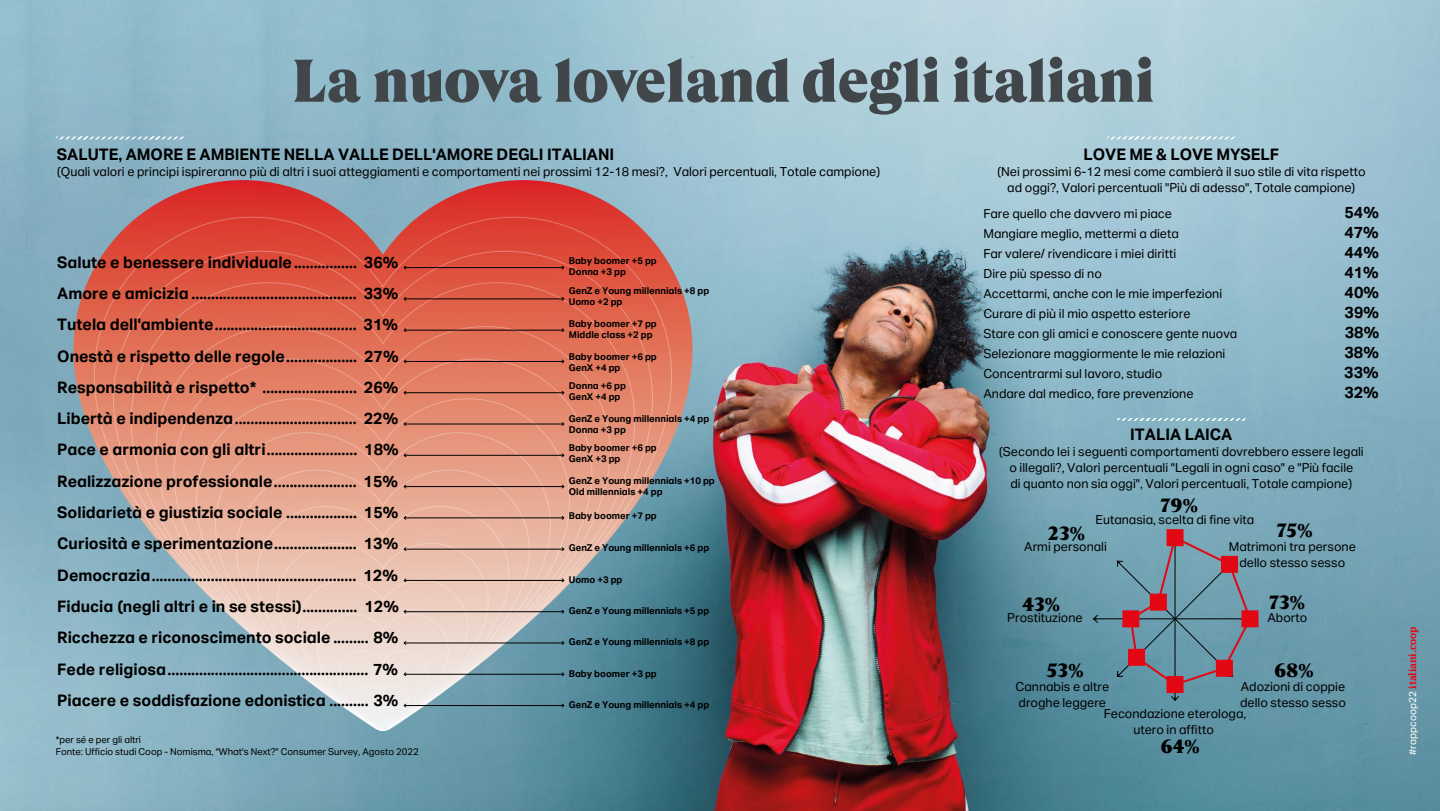
<style>
.page{position:relative;width:1440px;height:811px;background:#fff}
.page>*{position:absolute;margin:0;border:0;box-sizing:border-box;transform-origin:0 0}
.t1{font:60px "GT Super WT Betav 5 Super";color:#404649}
.t2{font:20px "GT Super WT Betav 5 Super";letter-spacing:-.01em;color:#000}
.t3{font:700 16px/31.3px "Actief Grotesque";color:#000;text-align:justify}
.t4{font:12.5px/16px "Actief Grotesque";color:#000;text-align:center}
.t5{font:700 10px "Droid Serif";letter-spacing:-.02em;color:#e30613}
.t6{font:700 9.5px/11px "Actief Grotesque";color:#000}
.t7{font:9.5px/11.5px "Actief Grotesque";color:#000}
.s1{font-family:"Actief Grotesque";font-weight:400;color:#fff}
</style>
<div class="page">
<img style="left:0;top:0;width:1440px;height:811px">
<svg style="left:73px;top:180px;width:619px;height:550px;background:#9f868d"></svg>
<svg style="left:94px;top:217px;width:578px;height:514px;background:#b86e69"></svg>
<svg style="left:113px;top:251px;width:540px;height:480px;background:#c06f64"></svg>
<svg style="left:131px;top:282px;width:504px;height:449px;background:#c57a6c"></svg>
<svg style="left:155px;top:326px;width:456px;height:405px;background:#c68678"></svg>
<svg style="left:174px;top:358px;width:418px;height:373px;background:#ca9080"></svg>
<svg style="left:196px;top:398px;width:374px;height:333px;background:#cc998a"></svg>
<svg style="left:215px;top:432px;width:336px;height:299px;background:#cea395"></svg>
<svg style="left:236px;top:469px;width:294px;height:262px;background:#d0ad9f"></svg>
<svg style="left:256px;top:506px;width:253px;height:225px;background:#d2b6aa"></svg>
<hr style="left:1117px;top:418px;width:128px;height:3px;background:#bfbfbf">
<hr style="left:1107px;top:136px;width:129px;height:3px;background:#bfbfbf">
<hr style="left:56px;top:136px;width:128px;height:3px;background:#bfbfbf">
<hr style="left:1175px;top:619px;width:1px;height:81px;background:#000">
<svg style="left:1171px;top:696px;width:8px;height:5px"></svg>
<hr style="left:1094px;top:618px;width:81px;height:1px;background:#000">
<svg style="left:1093px;top:615px;width:5px;height:8px"></svg>
<div style="left:1167px;top:529px;width:17px;height:17px;border:11px solid #e30613"></div>
<div style="left:1241px;top:610px;width:17px;height:17px;border:11px solid #e30613"></div>
<div style="left:1167px;top:676px;width:17px;height:17px;border:11px solid #e30613"></div>
<svg style="left:1116px;top:535px;width:141px;height:152px;background:#788b9b"></svg>
<div style="left:1150px;top:593px;width:17px;height:17px;border:11px solid #e30613"></div>
<hr style="left:405px;top:267px;width:158px;height:1px;background:#000">
<svg style="left:403px;top:266px;width:4px;height:3px"></svg>
<svg style="left:561px;top:266px;width:4px;height:3px"></svg>
<hr style="left:405px;top:298px;width:158px;height:1px;background:#000">
<svg style="left:403px;top:297px;width:4px;height:3px"></svg>
<svg style="left:561px;top:297px;width:4px;height:3px"></svg>
<hr style="left:405px;top:330px;width:158px;height:1px;background:#000">
<svg style="left:403px;top:328px;width:4px;height:4px"></svg>
<svg style="left:561px;top:328px;width:4px;height:4px"></svg>
<hr style="left:405px;top:361px;width:158px;height:1px;background:#000">
<hr style="left:405px;top:392px;width:158px;height:1px;background:#000">
<svg style="left:403px;top:391px;width:4px;height:3px"></svg>
<svg style="left:561px;top:391px;width:4px;height:3px"></svg>
<hr style="left:405px;top:423px;width:158px;height:1px;background:#000">
<svg style="left:403px;top:422px;width:4px;height:4px"></svg>
<svg style="left:561px;top:422px;width:4px;height:4px"></svg>
<hr style="left:405px;top:455px;width:158px;height:1px;background:#000">
<svg style="left:403px;top:453px;width:4px;height:4px"></svg>
<svg style="left:561px;top:453px;width:4px;height:4px"></svg>
<hr style="left:405px;top:486px;width:158px;height:1px;background:#000">
<svg style="left:403px;top:485px;width:4px;height:3px"></svg>
<svg style="left:561px;top:485px;width:4px;height:3px"></svg>
<hr style="left:405px;top:517px;width:158px;height:1px;background:#000">
<svg style="left:403px;top:516px;width:4px;height:3px"></svg>
<svg style="left:561px;top:516px;width:4px;height:3px"></svg>
<hr style="left:405px;top:548px;width:158px;height:1px;background:#000">
<svg style="left:561px;top:547px;width:4px;height:4px"></svg>
<hr style="left:405px;top:580px;width:158px;height:1px;background:#000">
<svg style="left:561px;top:579px;width:4px;height:3px"></svg>
<hr style="left:405px;top:611px;width:158px;height:1px;background:#000">
<svg style="left:561px;top:610px;width:4px;height:3px"></svg>
<hr style="left:405px;top:642px;width:158px;height:1px;background:#000">
<svg style="left:561px;top:641px;width:4px;height:3px"></svg>
<hr style="left:405px;top:674px;width:158px;height:1px;background:#000">
<svg style="left:561px;top:672px;width:4px;height:4px"></svg>
<hr style="left:405px;top:705px;width:158px;height:1px;background:#000">
<svg style="left:277px;top:543px;width:212px;height:188px;background:#d4c8c2"></svg>
<h1 class="t1" style="left:292px;top:43px;width:864px">La nuova loveland degli italiani</h1>
<p class="t3" style="left:57px;top:139px;width:559px">SALUTE, AMORE E AMBIENTE NELLA VALLE DELL'AMORE DEGLI ITALIANI</p>
<p class="t4" style="left:57px;top:163px;width:825px">(Quali valori e principi ispireranno più di altri i suoi atteggiamenti e comportamenti nei prossimi 12-18 mesi?, Valori percentuali, Totale campione)</p>
<p class="t3" style="left:1083px;top:139px;width:197px">LOVE ME &amp; LOVE MYSELF</p>
<p class="t4" style="left:997px;top:163px;width:370px">(Nei prossimi 6-12 mesi come cambierà il suo stile di vita rispetto ad oggi?, Valori percentuali "Più di adesso", Totale campione)</p>
<p class="t4" style="left:983px;top:206px;width:190px">Fare quello che davvero mi piace</p>
<p class="t3" style="left:1345px;top:197px;width:36px">54%</p>
<p class="t4" style="left:983px;top:226px;width:197px">Mangiare meglio, mettermi a dieta</p>
<p class="t3" style="left:1344px;top:217px;width:36px">47%</p>
<p class="t4" style="left:983px;top:246px;width:194px">Far valere/ rivendicare i miei diritti</p>
<p class="t3" style="left:1345px;top:237px;width:36px">44%</p>
<p class="t4" style="left:983px;top:266px;width:120px">Dire più spesso di no</p>
<p class="t3" style="left:1344px;top:257px;width:36px">41%</p>
<p class="t4" style="left:983px;top:286px;width:240px">Accettarmi, anche con le mie imperfezioni</p>
<p class="t3" style="left:1345px;top:277px;width:36px">40%</p>
<p class="t4" style="left:983px;top:306px;width:209px">Curare di più il mio aspetto esteriore</p>
<p class="t3" style="left:1345px;top:297px;width:36px">39%</p>
<p class="t4" style="left:983px;top:326px;width:255px">Stare con gli amici e conoscere gente nuova</p>
<p class="t3" style="left:1345px;top:317px;width:36px">38%</p>
<p class="t4" style="left:983px;top:346px;width:243px">Selezionare maggiormente le mie relazioni</p>
<p class="t3" style="left:1345px;top:337px;width:36px">38%</p>
<p class="t4" style="left:983px;top:366px;width:180px">Concentrarmi sul lavoro, studio</p>
<p class="t3" style="left:1344px;top:357px;width:36px">33%</p>
<p class="t4" style="left:983px;top:386px;width:212px">Andare dal medico, fare prevenzione</p>
<p class="t3" style="left:1344px;top:377px;width:36px">32%</p>
<p class="t3" style="left:57px;top:246px;width:343px">Salute e benessere individuale ................ 36% Amore e amicizia .......................................... 33% Tutela dell'ambiente.................................... 31% Onestà e rispetto delle regole.................. 27% Responsabilità e rispetto* ........................ 26% Libertà e indipendenza............................... 22% Pace e armonia con gli altri....................... 18% Realizzazione professionale..................... 15% Solidarietà e giustizia sociale .................. 15% Curiosità e sperimentazione..................... 13% Democrazia.................................................... 12% Fiducia (negli altri e in se stessi).............. 12% Ricchezza e riconoscimento sociale ......... 8% Fede religiosa................................................... 7% Piacere e soddisfazione edonistica .......... 3%</p>
<p class="t6" style="left:569px;top:255px;width:89px">Baby boomer +5 pp<br>Donna +3 pp</p>
<p class="t6" style="left:569px;top:285px;width:142px">GenZ e Young millennials +8 pp<br>Uomo +2 pp</p>
<p class="t6" style="left:569px;top:318px;width:89px">Baby boomer +7 pp<br>Middle class +2 pp</p>
<p class="t6" style="left:569px;top:351px;width:89px">Baby boomer +6 pp<br>GenX +4 pp</p>
<p class="t6" style="left:569px;top:380px;width:59px">Donna +6 pp<br>GenX +4 pp</p>
<p class="t6" style="left:569px;top:413px;width:142px">GenZ e Young millennials +4 pp<br>Donna +3 pp</p>
<p class="t6" style="left:569px;top:442px;width:89px">Baby boomer +6 pp<br>GenX +3 pp</p>
<p class="t6" style="left:569px;top:475px;width:148px">GenZ e Young millennials +10 pp<br>Old millennials +4 pp</p>
<p class="t6" style="left:569px;top:510px;width:89px">Baby boomer +7 pp</p>
<p class="t6" style="left:569px;top:542px;width:142px">GenZ e Young millennials +6 pp</p>
<p class="t6" style="left:569px;top:574px;width:55px">Uomo +3 pp</p>
<p class="t6" style="left:569px;top:605px;width:142px">GenZ e Young millennials +5 pp</p>
<p class="t6" style="left:569px;top:636px;width:142px">GenZ e Young millennials +8 pp</p>
<p class="t6" style="left:569px;top:668px;width:89px">Baby boomer +3 pp</p>
<p class="t6" style="left:569px;top:699px;width:142px">GenZ e Young millennials +4 pp</p>
<p class="t3" style="left:1130px;top:418px;width:104px">ITALIA LAICA</p>
<p class="t4" style="left:999px;top:443px;width:366px">(Secondo lei i seguenti comportamenti dovrebbero essere legali o illegali?, Valori percentuali "Legali in ogni caso" e "Più facile<br>di quanto non sia oggi", Valori percentuali, Totale campione)</p>
<h2 class="t2" style="left:1160px;top:492px;width:39px">79%</h2>
<p class="t4" style="left:1096px;top:511px;width:160px">Eutanasia, scelta di fine vita</p>
<h2 class="t2" style="left:1277px;top:518px;width:37px">75%</h2>
<h2 class="t2" style="left:1047px;top:521px;width:39px">23%</h2>
<p class="t4" style="left:1024px;top:538px;width:84px">Armi personali</p>
<p class="t4" style="left:1229px;top:538px;width:129px">Matrimoni tra persone dello stesso sesso</p>
<h2 class="t2" style="left:1269px;top:589px;width:37px">73%</h2>
<h2 class="t2" style="left:1022px;top:592px;width:39px">43%</h2>
<p class="t4" style="left:1007px;top:610px;width:77px">Prostituzione</p>
<p class="t4" style="left:1267px;top:610px;width:41px">Aborto</p>
<h2 class="t2" style="left:1046px;top:657px;width:39px">53%</h2>
<h2 class="t2" style="left:1275px;top:657px;width:41px">68%</h2>
<p class="t4" style="left:1016px;top:679px;width:95px;text-align:left">Cannabis e altre droghe leggere</p>
<p class="t4" style="left:1104px;top:706px;width:144px">Fecondazione eterologa, utero in affitto</p>
<p class="t4" style="left:1240px;top:679px;width:107px;text-align:left">Adozioni di coppie dello stesso sesso</p>
<p class="t7" style="left:56px;top:734px;width:364px">*per sé e per gli altri<br>Fonte: Ufficio studi Coop - Nomisma, "What's Next?" Consumer Survey, Agosto 2022</p>
<h2 class="t2" style="left:1161px;top:734px;width:41px">64%</h2>
<p class="t5" style="left:1406px;top:755px;width:129px;rotate:-90deg"><span class="s1">#rappcoop22</span> italiani.coop</p>
</div>
